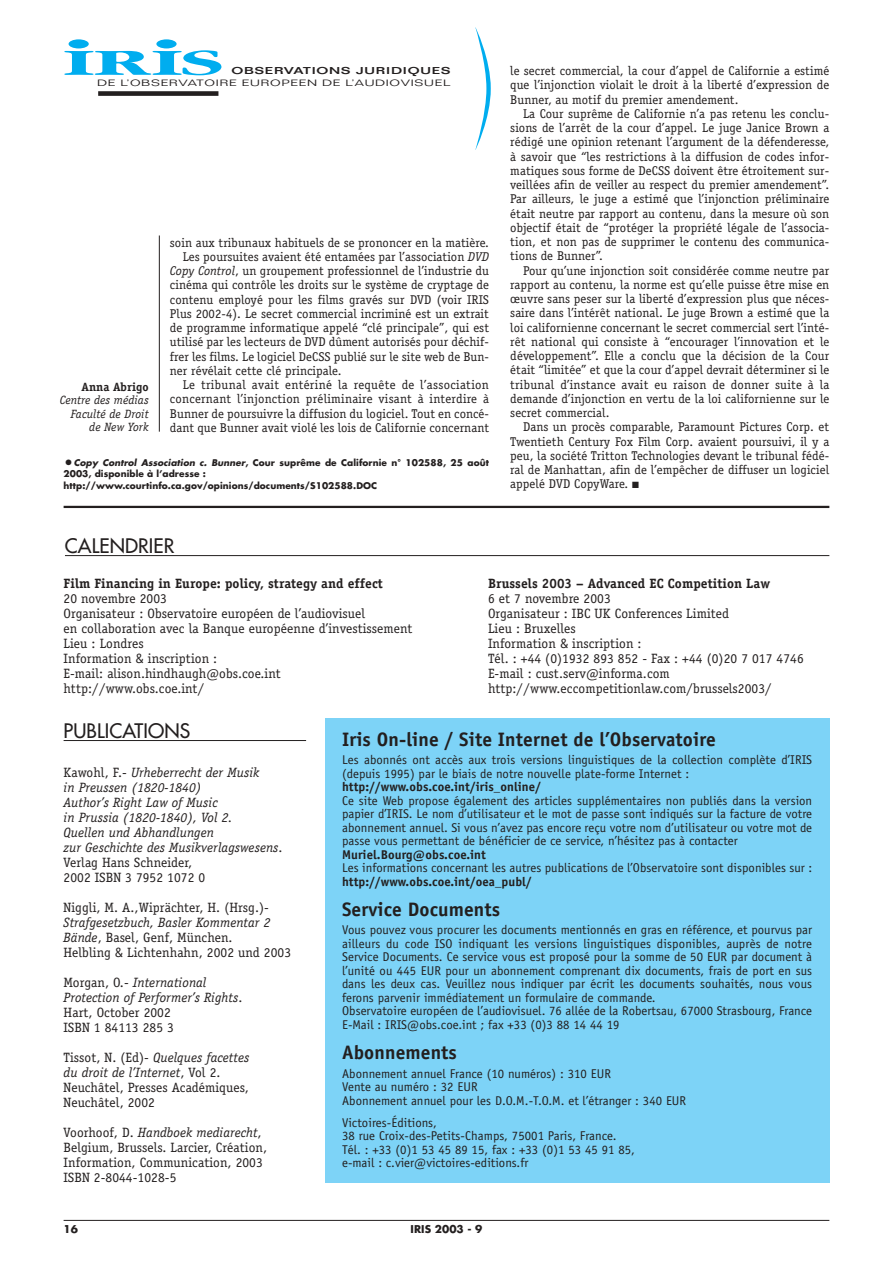
<style>
.page{position:relative;width:893px;height:1263px;background:#fff}
.page>*{position:absolute;margin:0;border:0;box-sizing:border-box;transform-origin:0 0}
.t1{font:700 38.25px "Garamond";color:#00adef;scale:2.2 1}
.t2{font:300 29.4px "Garamond";color:#00adef;scale:2 1}
.t3{font:700 19.5px "Officina Sans";letter-spacing:.005em;color:#231f1f}
.t4{font:19.5px "Futura";letter-spacing:.005em;color:#231f1f}
.t5{font:13.5px/15px "Officina Serif";letter-spacing:.005em;color:#231f1f}
.t6{font:italic 13.5px/15px "Officina Serif";letter-spacing:.005em;color:#231f1f}
.t7{font:700 13.5px "Officina Serif";letter-spacing:.005em;color:#231f1f}
.t8{font:12.75px/14.2px "Officina Serif";letter-spacing:.005em;color:#231f1f;text-align:justify}
.t9{font:12.75px/13.5px "Officina Sans";letter-spacing:.005em;color:#231f1f}
.t10{font:700 12.75px "Officina Sans";letter-spacing:.005em;color:#231f1f}
.t11{font:12.75px "Officina Serif";letter-spacing:.025em;color:#231f1f}
.t12{font:italic 12px/13.5px "Officina Serif";letter-spacing:.005em;color:#231f1f;text-align:right}
.t13{font:700 12px "Officina Serif";letter-spacing:.005em;color:#231f1f}
.t14{font:700 10.5px "Futura";letter-spacing:.005em;color:#231f1f}
.t15{font:500 9.75px "Folio";letter-spacing:.055em;color:#231f1f;scale:1.5 1}
.t16{font:700 9px/11.2px "Futura";letter-spacing:.005em;color:#231f1f}
.t17{font:300 9px "Folio";letter-spacing:.05em;color:#231f1f;scale:1.51 1}
.s1{font-style:italic}
.s2{font-size:15px}
.s3{font-style:normal}
</style>
<div class="page">
<svg style="left:475px;top:27px;width:16px;height:123px"></svg>
<hr style="left:64px;top:1220px;width:765px;height:1px;background:#231f1f">
<div style="left:98px;top:91px;width:120px;height:5px;background:#231f1f"></div>
<div style="left:325px;top:718px;width:504px;height:464px;background:#7dd3f7"></div>
<hr style="left:64px;top:740px;width:242px;height:1px;background:#231f1f">
<hr style="left:65px;top:555px;width:764px;height:1px;background:#231f1f">
<hr style="left:64px;top:506px;width:765px;height:2px;background:#231f1f">
<hr style="left:159px;top:236px;width:1px;height:196px;background:#231f1f">
<h2 class="t2" style="left:60px;top:32px;width:64px">• •</h2>
<h1 class="t1" style="left:63px;top:48px;width:74px">IRIS</h1>
<p class="t15" style="left:231px;top:67px;width:147px">OBSERVATIONS JURIDIQUES</p>
<p class="t17" style="left:97px;top:80px;width:235px">DE L’OBSERVATOIRE EUROPEEN DE L’AUDIOVISUEL</p>
<p class="t8" style="left:170px;top:236px;width:320px">soin aux tribunaux habituels de se prononcer en la matière.</p>
<p class="t8" style="left:183px;top:250px;width:308px">Les poursuites avaient été entamées par l’association <span class="s1">DVD</span></p>
<p class="t8" style="left:170px;top:265px;width:320px"><span class="s1">Copy Control</span>, un groupement professionnel de l’industrie du</p>
<p class="t8" style="left:170px;top:279px;width:320px">cinéma qui contrôle les droits sur le système de cryptage de</p>
<p class="t8" style="left:170px;top:293px;width:320px">contenu employé pour les films gravés sur DVD (voir IRIS</p>
<p class="t8" style="left:170px;top:307px;width:320px">Plus 2002-4). Le secret commercial incriminé est un extrait</p>
<p class="t8" style="left:170px;top:322px;width:320px">de programme informatique appelé “clé principale”, qui est</p>
<p class="t8" style="left:170px;top:336px;width:320px">utilisé par les lecteurs de DVD dûment autorisés pour déchif-</p>
<p class="t8" style="left:170px;top:350px;width:320px">frer les films. Le logiciel DeCSS publié sur le site web de Bun-</p>
<p class="t8" style="left:170px;top:364px;width:173px">ner révélait cette clé principale.</p>
<p class="t11" style="left:183px;top:380px;width:308px">Le tribunal avait entériné la requête de l’association</p>
<p class="t8" style="left:170px;top:393px;width:320px">concernant l’injonction préliminaire visant à interdire à</p>
<p class="t8" style="left:170px;top:407px;width:320px">Bunner de poursuivre la diffusion du logiciel. Tout en concé-</p>
<p class="t8" style="left:170px;top:421px;width:320px">dant que Bunner avait violé les lois de Californie concernant</p>
<p class="t13" style="left:81px;top:382px;width:69px">Anna Abrigo</p>
<p class="t12" style="left:60px;top:395px;width:90px">Centre des médias<br>Faculté de Droit de New York</p>
<p class="t16" style="left:64px;top:458px;width:427px"><span class="s2">•</span><span class="s1">Copy Control Association c. Bunner</span>, Cour suprême de Californie n° 102588, 25 août<br>2003, disponible à l’adresse : http://www.courtinfo.ca.gov/opinions/documents/S102588.DOC</p>
<p class="t8" style="left:510px;top:65px;width:320px">le secret commercial, la cour d’appel de Californie a estimé que l’injonction violait le droit à la liberté d’expression de Bunner, au motif du premier amendement.</p>
<p class="t8" style="left:510px;top:107px;width:320px;text-indent:13px">La Cour suprême de Californie n’a pas retenu les conclu&shy;sions de l’arrêt de la cour d’appel. Le juge Janice Brown a rédigé une opinion retenant l’argument de la défenderesse, à savoir que “les restrictions à la diffusion de codes infor&shy;matiques sous forme de DeCSS doivent être étroitement sur&shy;veillées afin de veiller au respect du premier amendement”.<br>Par ailleurs, le juge a estimé que l’injonction préliminaire était neutre par rapport au contenu, dans la mesure où son objectif était de “protéger la propriété légale de l’associa&shy;tion, et non pas de supprimer le contenu des communica&shy;tions de Bunner”.</p>
<p class="t8" style="left:510px;top:264px;width:320px;text-indent:13px">Pour qu’une injonction soit considérée comme neutre par rapport au contenu, la norme est qu’elle puisse être mise en œuvre sans peser sur la liberté d’expression plus que néces&shy;saire dans l’intérêt national. Le juge Brown a estimé que la loi californienne concernant le secret commercial sert l’inté&shy;rêt national qui consiste à “encourager l’innovation et le développement”. Elle a conclu que la décision de la Cour était “limitée” et que la cour d’appel devrait déterminer si le tribunal d’instance avait eu raison de donner suite à la demande d’injonction en vertu de la loi californienne sur le secret commercial.</p>
<p class="t8" style="left:510px;top:421px;width:320px;text-indent:13px">Dans un procès comparable, Paramount Pictures Corp. et Twentieth Century Fox Film Corp. avaient poursuivi, il y a peu, la société Tritton Technologies devant le tribunal fédé&shy;ral de Manhattan, afin de l’empêcher de diffuser un logiciel appelé DVD CopyWare. ■</p>
<h3 class="t4" style="left:65px;top:536px;width:111px">CALENDRIER</h3>
<p class="t7" style="left:64px;top:579px;width:321px">Film Financing in Europe: policy, strategy and effect</p>
<p class="t5" style="left:64px;top:592px;width:350px">20 novembre 2003<br>Organisateur : Observatoire européen de l’audiovisuel<br>en collaboration avec la Banque européenne d’investissement Lieu : Londres<br>Information &amp; inscription :<br>E-mail: alison.hindhaugh@obs.coe.int http://www.obs.coe.int/</p>
<p class="t7" style="left:488px;top:579px;width:283px">Brussels 2003 – Advanced EC Competition Law</p>
<p class="t5" style="left:488px;top:592px;width:317px">6 et 7 novembre 2003<br>Organisateur : IBC UK Conferences Limited<br>Lieu : Bruxelles<br>Information &amp; inscription :<br>Tél. : +44 (0)1932 893 852 - Fax : +44 (0)20 7 017 4746<br>E-mail : cust.serv@informa.com http://www.eccompetitionlaw.com/brussels2003/</p>
<h3 class="t4" style="left:64px;top:721px;width:128px">PUBLICATIONS</h3>
<p class="t6" style="left:64px;top:766px;width:220px"><span class="s3">Kawohl, F.-</span> Urheberrecht der Musik<br>in Preussen (1820-1840)<br>Author’s Right Law of Music<br>in Prussia (1820-1840), Vol 2.<br>Quellen und Abhandlungen<br>zur Geschichte des Musikverlagswesens<span class="s3">.<br>Verlag Hans Schneider,<br>2002 ISBN 3 7952 1072 0</span></p>
<p class="t5" style="left:64px;top:901px;width:207px">Niggli, M. A.,Wiprächter, H. (Hrsg.)-</p>
<p class="t5" style="left:64px;top:916px;width:229px"><span class="s1">Strafgesetzbuch, Basler Kommentar 2<br>Bände</span>, Basel, Genf, München.<br>Helbling &amp; Lichtenhahn, 2002 und 2003</p>
<p class="t6" style="left:64px;top:976px;width:180px"><span class="s3">Morgan, O.-</span> International<br>Protection of Performer’s Rights<span class="s3">.<br>Hart, October 2002<br>ISBN 1 84113 285 3</span></p>
<p class="t5" style="left:64px;top:1051px;width:187px">Tissot, N. (Ed)- <span class="s1">Quelques facettes du droit de l’Internet</span>, Vol 2.<br>Neuchâtel, Presses Académiques,<br>Neuchâtel, 2002</p>
<p class="t5" style="left:64px;top:1126px;width:205px">Voorhoof, D. <span class="s1">Handboek mediarecht</span>,<br>Belgium, Brussels. Larcier, Création,<br>Information, Communication, 2003<br>ISBN 2-8044-1028-5</p>
<h3 class="t3" style="left:342px;top:732px;width:375px">Iris On-line / Site Internet de l’Observatoire</h3>
<p class="t9" style="left:342px;top:754px;width:471px">Les abonnés ont accès aux trois versions linguistiques de la collection complète d’IRIS (depuis 1995) par le biais de notre nouvelle plate-forme Internet :</p>
<p class="t10" style="left:342px;top:782px;width:200px">http://www.obs.coe.int/iris_online/</p>
<p class="t9" style="left:342px;top:795px;width:471px;text-align:justify">Ce site Web propose également des articles supplémentaires non publiés dans la version papier d’IRIS. Le nom d’utilisateur et le mot de passe sont indiqués sur la facture de votre abonnement annuel. Si vous n’avez pas encore reçu votre nom d’utilisateur ou votre mot de passe vous permettant de bénéficier de ce service, n’hésitez pas à contacter</p>
<p class="t10" style="left:342px;top:849px;width:145px">Muriel.Bourg@obs.coe.int</p>
<p class="t9" style="left:342px;top:862px;width:471px">Les informations concernant les autres publications de l’Observatoire sont disponibles sur :</p>
<p class="t10" style="left:342px;top:876px;width:191px">http://www.obs.coe.int/oea_publ/</p>
<h3 class="t3" style="left:342px;top:902px;width:159px">Service Documents</h3>
<p class="t9" style="left:342px;top:924px;width:471px">Vous pouvez vous procurer les documents mentionnés en gras en référence, et pourvus par ailleurs du code ISO indiquant les versions linguistiques disponibles, auprès de notre Service Documents. Ce service vous est proposé pour la somme de 50 EUR par document à l’unité ou 445 EUR pour un abonnement comprenant dix documents, frais de port en sus dans les deux cas. Veuillez nous indiquer par écrit les documents souhaités, nous vous ferons parvenir immédiatement un formulaire de commande.<br>Observatoire européen de l’audiovisuel. 76 allée de la Robertsau, 67000 Strasbourg, France E-Mail : IRIS@obs.coe.int ; fax +33 (0)3 88 14 44 19</p>
<h3 class="t3" style="left:342px;top:1045px;width:116px">Abonnements</h3>
<p class="t9" style="left:342px;top:1068px;width:345px">Abonnement annuel France (10 numéros) : 310 EUR<br>Vente au numéro : 32 EUR<br>Abonnement annuel pour les D.O.M.-T.O.M. et l’étranger : 340 EUR</p>
<p class="t9" style="left:342px;top:1117px;width:294px">Victoires-Éditions,<br>38 rue Croix-des-Petits-Champs, 75001 Paris, France.<br>Tél. : +33 (0)1 53 45 89 15, fax : +33 (0)1 53 45 91 85, e-mail : c.vier@victoires-editions.fr</p>
<p class="t14" style="left:64px;top:1225px;width:16px">16</p>
<p class="t14" style="left:410px;top:1225px;width:73px">IRIS 2003 - 9</p>
</div>
